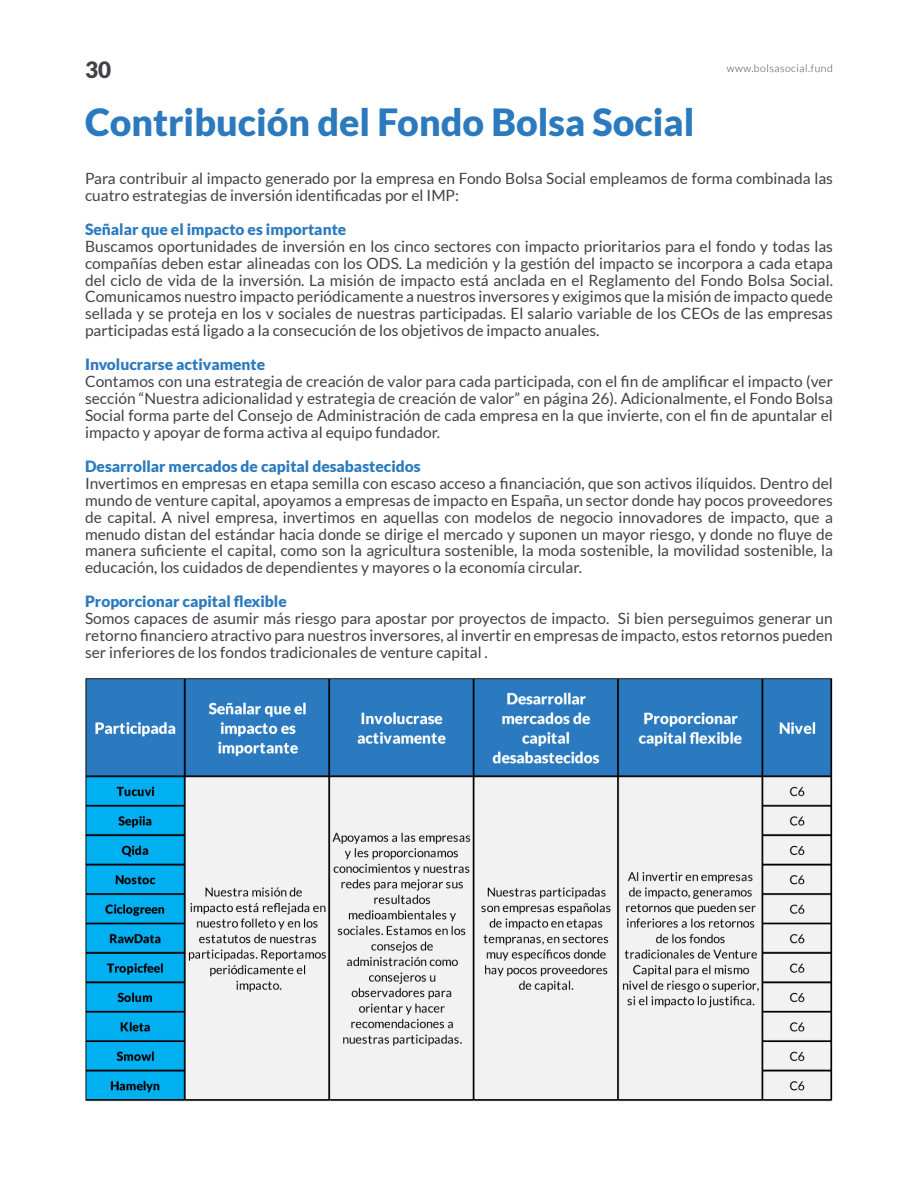
<style>
.page{position:relative;width:918px;height:1188px;background:#fff}
.page>*{position:absolute;margin:0;border:0;box-sizing:border-box;transform-origin:0 0}
.t1{font:900 37.5px "Lato";color:#2b7abe}
.t2{font:900 22.5px "Lato";color:#414147}
.t3{font:15.45px/17px "Lato";color:#414147;text-align:justify}
.t4{font:900 15.45px "Lato";color:#2b7abe}
.t5{font:300 10.5px "Lato";letter-spacing:.05em;color:#414147}
</style>
<div class="page">
<img style="left:85px;top:678px;width:748px;height:424px">
<h2 class="t2" style="left:85px;top:56px;width:28px">30</h2>
<p class="t5" style="left:727px;top:63px;width:108px">www.bolsasocial.fund</p>
<h1 class="t1" style="left:85px;top:101px;width:611px">Contribución del Fondo Bolsa Social</h1>
<p class="t3" style="left:85px;top:170px;width:749px">Para contribuir al impacto generado por la empresa en Fondo Bolsa Social empleamos de forma combinada las cuatro estrategias de inversión identificadas por el IMP:</p>
<p class="t4" style="left:85px;top:220px;width:263px">Señalar que el impacto es importante</p>
<p class="t3" style="left:85px;top:237px;width:750px">Buscamos oportunidades de inversión en los cinco sectores con impacto prioritarios para el fondo y todas las compañías deben estar alineadas con los ODS. La medición y la gestión del impacto se incorpora a cada etapa del ciclo de vida de la inversión. La misión de impacto está anclada en el Reglamento del Fondo Bolsa Social.<br>Comunicamos nuestro impacto periódicamente a nuestros inversores y exigimos que la misión de impacto quede sellada y se proteja en los v sociales de nuestras participadas. El salario variable de los CEOs de las empresas participadas está ligado a la consecución de los objetivos de impacto anuales.</p>
<p class="t4" style="left:85px;top:355px;width:182px">Involucrarse activamente</p>
<p class="t3" style="left:85px;top:373px;width:749px">Contamos con una estrategia de creación de valor para cada participada, con el fin de amplificar el impacto (ver sección “Nuestra adicionalidad y estrategia de creación de valor” en página 26). Adicionalmente, el Fondo Bolsa Social forma parte del Consejo de Administración de cada empresa en la que invierte, con el fin de apuntalar el impacto y apoyar de forma activa al equipo fundador.</p>
<p class="t4" style="left:85px;top:457px;width:337px">Desarrollar mercados de capital desabastecidos</p>
<p class="t3" style="left:85px;top:475px;width:749px">Invertimos en empresas en etapa semilla con escaso acceso a financiación, que son activos ilíquidos. Dentro del mundo de venture capital, apoyamos a empresas de impacto en España, un sector donde hay pocos proveedores de capital. A nivel empresa, invertimos en aquellas con modelos de negocio innovadores de impacto, que a menudo distan del estándar hacia donde se dirige el mercado y suponen un mayor riesgo, y donde no fluye de manera suficiente el capital, como son la agricultura sostenible, la moda sostenible, la movilidad sostenible, la educación, los cuidados de dependientes y mayores o la economía circular.</p>
<p class="t4" style="left:85px;top:593px;width:203px">Proporcionar capital flexible</p>
<p class="t3" style="left:85px;top:610px;width:749px">Somos capaces de asumir más riesgo para apostar por proyectos de impacto. Si bien perseguimos generar un retorno financiero atractivo para nuestros inversores, al invertir en empresas de impacto, estos retornos pueden ser inferiores de los fondos tradicionales de venture capital .</p>
</div>
